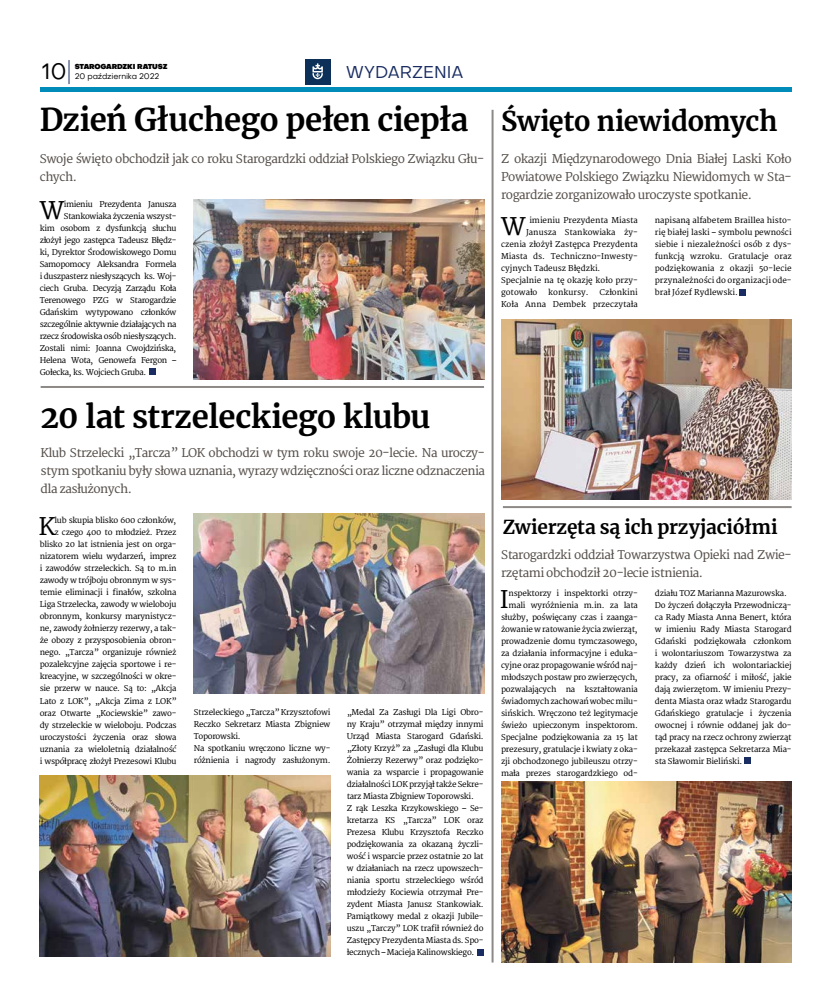
<style>
.page{position:relative;width:820px;height:993px;background:#fff}
.page>*{position:absolute;margin:0;border:0;box-sizing:border-box;transform-origin:0 0}
.t1{font:700 31px "Merriweather";letter-spacing:-.015em;color:#000}
.t2{font:700 27px "Merriweather";letter-spacing:-.015em;color:#000}
.t3{font:24.3px "Merriweather";color:#000}
.t4{font:22px "Objectivity";color:#000}
.t5{font:700 19px "Merriweather";letter-spacing:-.01em;color:#000}
.t6{font:17px "Objectivity";color:#1a2d62}
.t7{font:12px/18px "Merriweather";letter-spacing:-.04em;color:#544d48}
.t8{font:8px/12px "Merriweather";letter-spacing:-.03em;color:#000}
.t9{font:8px/12px "Merriweather";color:#000;text-align:right}
.t10{font:8px "Objectivity";letter-spacing:-.02em;color:#000}
.t11{font:900 7px "Objectivity";letter-spacing:-.02em;color:#000}
</style>
<div class="page">
<hr style="left:40px;top:87px;width:751px;height:4px;background:#008cb9">
<svg style="left:68px;top:60px;width:1px;height:24px"></svg>
<div style="left:305px;top:59px;width:25px;height:25px;background:#0c3058"></div>
<svg style="left:312px;top:63px;width:11px;height:16px"></svg>
<hr style="left:491px;top:110px;width:2px;height:852px;background:#8c8986">
<div style="left:149px;top:368px;width:7px;height:7px;background:#1a2d62"></div>
<div style="left:477px;top:948px;width:6px;height:7px;background:#1a2d62"></div>
<img style="left:193px;top:199px;width:291px;height:180px">
<svg style="left:739px;top:289px;width:6px;height:6px"></svg>
<img style="left:501px;top:319px;width:290px;height:180px">
<hr style="left:502px;top:506px;width:289px;height:2px;background:#8c8986">
<hr style="left:41px;top:386px;width:443px;height:2px;background:#8c8986">
<div style="left:743px;top:757px;width:7px;height:6px;background:#1a2d62"></div>
<img style="left:501px;top:781px;width:290px;height:181px">
<img style="left:193px;top:513px;width:291px;height:180px">
<img style="left:40px;top:775px;width:290px;height:180px">
<h3 class="t4" style="left:42px;top:57px;width:27px">10</h3>
<p class="t10" style="left:75px;top:71px;width:86px">20 października 2022</p>
<p class="t11" style="left:75px;top:61px;width:94px">STAROGARDZKI RATUSZ</p>
<h3 class="t6" style="left:345px;top:61px;width:119px">WYDARZENIA</h3>
<h1 class="t1" style="left:40px;top:99px;width:430px">Dzień Głuchego pełen ciepła</h1>
<h3 class="t7" style="left:40px;top:149px;width:445px">Swoje święto obchodził jak co roku Starogardzki oddział Polskiego Związku Głu&shy;chych.</h3>
<h3 class="t3" style="left:40px;top:195px;width:27px">W</h3>
<p class="t8" style="left:64px;top:198px;width:114px">imieniu Prezydenta Janusza</p>
<p class="t8" style="left:64px;top:210px;width:114px">Stankowiaka życzenia wszyst-</p>
<p class="t8" style="left:40px;top:222px;width:138px">kim osobom z dysfunkcją słuchu</p>
<p class="t8" style="left:40px;top:234px;width:138px">złożył jego zastępca Tadeusz Błędz-</p>
<p class="t8" style="left:40px;top:246px;width:138px">ki, Dyrektor Środowiskowego Domu</p>
<p class="t8" style="left:40px;top:258px;width:138px">Samopomocy Aleksandra Formela</p>
<p class="t8" style="left:40px;top:270px;width:138px">i duszpasterz niesłyszących ks. Woj-</p>
<p class="t8" style="left:40px;top:282px;width:138px">ciech Gruba. Decyzją Zarządu Koła</p>
<p class="t8" style="left:40px;top:294px;width:138px">Terenowego PZG w Starogardzie</p>
<p class="t8" style="left:40px;top:306px;width:138px">Gdańskim wytypowano członków</p>
<p class="t8" style="left:40px;top:318px;width:138px">szczególnie aktywnie działających na</p>
<p class="t8" style="left:40px;top:330px;width:138px">rzecz środowiska osób niesłyszących.</p>
<p class="t8" style="left:40px;top:342px;width:138px">Zostali nimi: Joanna Cwojdzińska,</p>
<p class="t8" style="left:40px;top:354px;width:138px">Helena Wota, Genowefa Fergon –</p>
<p class="t8" style="left:40px;top:366px;width:108px">Gołecka, ks. Wojciech Gruba.</p>
<h1 class="t1" style="left:41px;top:395px;width:391px">20 lat strzeleckiego klubu</h1>
<h3 class="t7" style="left:41px;top:443px;width:445px;text-align:justify">Klub Strzelecki „Tarcza” LOK obchodzi w tym roku swoje 20-lecie. Na uroczy&shy;stym spotkaniu były słowa uznania, wyrazy wdzięczności oraz liczne odznaczenia dla zasłużonych.</h3>
<p class="t8" style="left:40px;top:514px;width:138px;text-align:right">lub skupia blisko 600 członków,<br>z czego 400 to młodzież. Przez blisko 20 lat istnienia jest on orga&shy;nizatorem wielu wydarzeń, imprez i zawodów strzeleckich. Są to m.in zawody w trójboju obronnym w sys&shy;temie eliminacji i finałów, szkolna Liga Strzelecka, zawody w wieloboju obronnym, konkursy marynistycz&shy;ne, zawody żołnierzy rezerwy, a tak&shy;że obozy z przysposobienia obron&shy;nego. „Tarcza” organizuje również pozalekcyjne zajęcia sportowe i re&shy;kreacyjne, w szczególności w okre&shy;sie przerw w nauce. Są to: „Akcja Lato z LOK”, „Akcja Zima z LOK” oraz Otwarte „Kociewskie” zawo&shy;dy strzeleckie w wieloboju. Podczas uroczystości życzenia oraz słowa uznania za wieloletnią działalność i współpracę złożył Prezesowi Klubu</p>
<h3 class="t3" style="left:38px;top:511px;width:18px">K</h3>
<p class="t8" style="left:194px;top:706px;width:138px">Strzeleckiego „Tarcza” Krzysztofowi<br>Reczko Sekretarz Miasta Zbigniew<br>Toporowski.<br>Na spotkaniu wręczono liczne wy&shy;różnienia i nagrody zasłużonym.</p>
<p class="t8" style="left:346px;top:706px;width:138px">„Medal Za Zasługi Dla Ligi Obro&shy;ny Kraju” otrzymał między innymi Urząd Miasta Starogard Gdański. „Złoty Krzyż” za „Zasługi dla Klubu Żołnierzy Rezerwy” oraz podzięko&shy;wania za wsparcie i propagowanie działalności LOK przyjął także Sekre&shy;tarz Miasta Zbigniew Toporowski.<br>Z rąk Leszka Krzykowskiego – Se&shy;kretarza KS „Tarcza” LOK oraz Prezesa Klubu Krzysztofa Reczko podziękowania za okazaną życzli&shy;wość i wsparcie przez ostatnie 20 lat w działaniach na rzecz upowszech&shy;niania sportu strzeleckiego wśród młodzieży Kociewia otrzymał Pre&shy;zydent Miasta Janusz Stankowiak.<br>Pamiątkowy medal z okazji Jubile&shy;uszu „Tarczy” LOK trafił również do Zastępcy Prezydenta Miasta ds. Spo&shy;łecznych – Macieja Kalinowskiego.</p>
<h2 class="t2" style="left:501px;top:102px;width:278px">Święto niewidomych</h2>
<h3 class="t7" style="left:501px;top:150px;width:292px;text-align:justify">Z okazji Międzynarodowego Dnia Białej Laski Koło Powiatowe Polskiego Związku Niewidomych w Sta&shy;rogardzie zorganizowało uroczyste spotkanie.</h3>
<h3 class="t3" style="left:500px;top:211px;width:27px">W</h3>
<p class="t9" style="left:529px;top:214px;width:110px">imieniu Prezydenta Miasta</p>
<p class="t9" style="left:526px;top:226px;width:113px">Janusza Stankowiaka ży-</p>
<p class="t9" style="left:501px;top:238px;width:138px">czenia złożył Zastępca Prezydenta</p>
<p class="t9" style="left:501px;top:250px;width:138px">Miasta ds. Techniczno-Inwesty-</p>
<p class="t9" style="left:501px;top:262px;width:101px">cyjnych Tadeusz Błędzki.</p>
<p class="t9" style="left:501px;top:274px;width:138px">Specjalnie na tę okazję koło przy-</p>
<p class="t9" style="left:501px;top:286px;width:38px">gotowało</p>
<p class="t9" style="left:548px;top:286px;width:42px">konkursy.</p>
<p class="t9" style="left:501px;top:286px;width:138px">Członkini<br>Koła Anna Dembek przeczytała</p>
<p class="t8" style="left:654px;top:214px;width:138px;text-align:justify">napisaną alfabetem Braillea histo&shy;rię białej laski – symbolu pewności siebie i niezależności osób z dys&shy;funkcją wzroku. Gratulacje oraz podziękowania z okazji 50-lecie przynależności do organizacji ode&shy;brał Józef Rydlewski.</p>
<h3 class="t5" style="left:502px;top:513px;width:276px">Zwierzęta są ich przyjaciółmi</h3>
<h3 class="t7" style="left:501px;top:545px;width:292px">Starogardzki oddział Towarzystwa Opieki nad Zwie&shy;rzętami obchodził 20-lecie istnienia.</h3>
<p class="t8" style="left:501px;top:586px;width:138px;text-align:right">nspektorzy i inspektorki otrzy&shy;mali wyróżnienia m.in. za lata służby, poświęcany czas i zaanga&shy;żowanie w ratowanie życia zwierząt, prowadzenie domu tymczasowego, za działania informacyjne i eduka&shy;cyjne oraz propagowanie wśród naj&shy;młodszych postaw pro zwierzęcych, pozwalających na kształtowania świadomych zachowań wobec milu&shy;sińskich. Wręczono też legitymacje świeżo upieczonym inspektorom.<br>Specjalne podziękowania za 15 lat prezesury, gratulacje i kwiaty z oka&shy;zji obchodzonego jubileuszu otrzy&shy;mała prezes starogardzkiego od-</p>
<h3 class="t3" style="left:499px;top:584px;width:11px">I</h3>
<p class="t8" style="left:654px;top:586px;width:138px">działu TOZ Marianna Mazurowska.<br>Do życzeń dołączyła Przewodniczą&shy;ca Rady Miasta Anna Benert, która w imieniu Rady Miasta Starogard Gdański podziękowała członkom i wolontariuszom Towarzystwa za każdy dzień ich wolontariackiej pracy, za ofiarność i miłość, jakie dają zwierzętom. W imieniu Prezy&shy;denta Miasta oraz władz Starogardu Gdańskiego gratulacje i życzenia owocnej i równie oddanej jak do&shy;tąd pracy na rzecz ochrony zwierząt przekazał zastępca Sekretarza Mia&shy;sta Sławomir Bieliński.</p>
</div>
